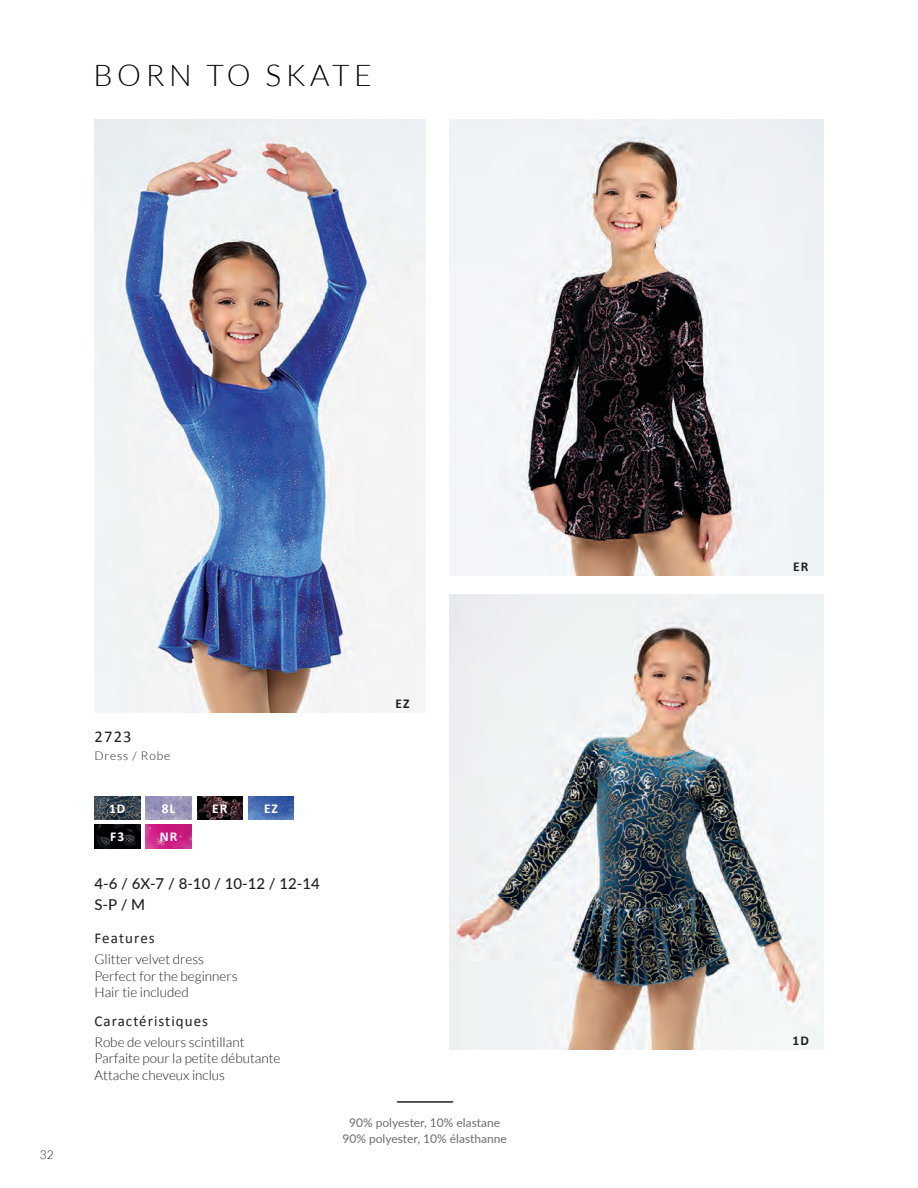
<style>
.page{position:relative;width:918px;height:1188px;background:#fff}
.page>*{position:absolute;margin:0;border:0;box-sizing:border-box;transform-origin:0 0}
.t1{font:300 30px "Lato";letter-spacing:.15em;color:#010404}
.t2{font:16.5px "Calibri";color:#231f20}
.t3{font:500 15px/21px "Lato";color:#231f20}
.t4{font:15px "Calibri";letter-spacing:.07em;color:#231f20}
.t5{font:300 13.5px/16.5px "Lato";color:#231f20}
.t6{font:700 13.5px "Calibri";letter-spacing:.075em;color:#fff}
.t7{font:700 13.5px "Calibri";color:#231f20}
.t8{font:12px/16.5px "Lato";color:#6c6d70;text-align:center}
.t9{font:300 12px "Lato";letter-spacing:.075em;color:#231f20}
</style>
<div class="page">
<img style="left:94px;top:120px;width:331px;height:593px">
<img style="left:94px;top:796px;width:46px;height:24px">
<img style="left:146px;top:796px;width:45px;height:24px">
<img style="left:94px;top:825px;width:46px;height:23px">
<img style="left:146px;top:825px;width:45px;height:23px">
<hr style="left:397px;top:1102px;width:56px;height:1px;background:#231f20">
<img style="left:248px;top:796px;width:46px;height:24px">
<img style="left:197px;top:796px;width:46px;height:24px">
<img style="left:449px;top:594px;width:375px;height:456px">
<img style="left:449px;top:120px;width:375px;height:456px">
<h1 class="t1" style="left:94px;top:59px;width:280px">BORN TO SKATE</h1>
<p class="t9" style="left:40px;top:1148px;width:15px">32</p>
<p class="t2" style="left:94px;top:727px;width:39px">2723</p>
<p class="t9" style="left:94px;top:750px;width:77px">Dress / Robe</p>
<p class="t6" style="left:109px;top:800px;width:18px">1D</p>
<p class="t6" style="left:162px;top:800px;width:15px">8L</p>
<p class="t6" style="left:110px;top:828px;width:16px">F3</p>
<p class="t6" style="left:160px;top:828px;width:19px">NR</p>
<p class="t3" style="left:94px;top:872px;width:227px">4-6 / 6X-7 / 8-10 / 10-12 / 12-14<br>S-P / M</p>
<p class="t4" style="left:94px;top:929px;width:62px">Features</p>
<p class="t5" style="left:94px;top:951px;width:145px">Glitter velvet dress<br>Perfect for the beginners<br>Hair tie included</p>
<p class="t4" style="left:94px;top:1011px;width:115px">Caractéristiques</p>
<p class="t5" style="left:94px;top:1034px;width:187px">Robe de velours scintillant<br>Parfaite pour la petite débutante<br>Attache cheveux inclus</p>
<p class="t6" style="left:212px;top:800px;width:17px">ER</p>
<p class="t6" style="left:264px;top:800px;width:15px">EZ</p>
<p class="t7" style="left:396px;top:695px;width:15px">EZ</p>
<p class="t8" style="left:342px;top:1114px;width:166px">90% polyester, 10% elastane<br>90% polyester, 10% élasthanne</p>
<p class="t7" style="left:793px;top:558px;width:17px">ER</p>
<p class="t7" style="left:793px;top:1032px;width:18px">1D</p>
</div>
